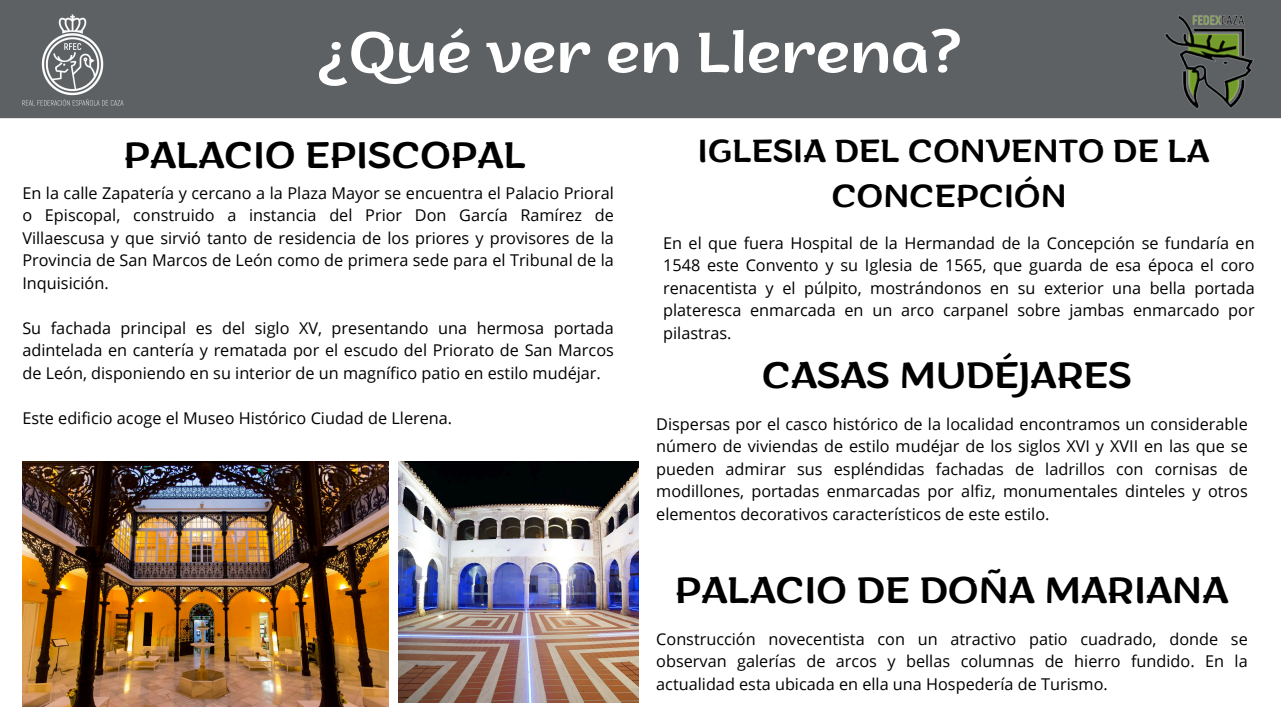
<style>
.page{position:relative;width:1281px;height:720px;background:#fff}
.page>*{position:absolute;margin:0;border:0;box-sizing:border-box;transform-origin:0 0}
.t1{font:57.5px "ZT Arturo";color:#fff}
.t2{font:37.5px "ZT Arturo";color:#000}
.t3{font:32.5px/45px "ZT Arturo";color:#000;text-align:center}
.t4{font:16.25px/22.5px "Open Sans";color:#000;text-align:justify}
</style>
<div class="page">
<div style="left:0;top:0;width:1281px;height:118px;background:#5e6163"></div>
<img style="left:16px;top:3px;width:112px;height:112px">
<img style="left:22px;top:462px;width:367px;height:244px">
<img style="left:399px;top:462px;width:240px;height:241px">
<img style="left:1160px;top:7px;width:97px;height:112px">
<h1 class="t1" style="left:318px;top:30px;width:646px">¿Qué ver en Llerena?</h1>
<p class="t2" style="left:124px;top:141px;width:404px">PALACIO EPISCOPAL</p>
<p class="t4" style="left:22px;top:181px;width:593px">En la calle Zapatería y cercano a la Plaza Mayor se encuentra el Palacio Prioral o Episcopal, construido a instancia del Prior Don García Ramírez de Villaescusa y que sirvió tanto de residencia de los priores y provisores de la Provincia de San Marcos de León como de primera sede para el Tribunal de la Inquisición.</p>
<h2 class="t4" style="left:22px;top:316px;width:593px">Su fachada principal es del siglo XV, presentando una hermosa portada adintelada en cantería y rematada por el escudo del Priorato de San Marcos de León, disponiendo en su interior de un magnífico patio en estilo mudéjar.</h2>
<p class="t4" style="left:22px;top:406px;width:431px">Este edificio acoge el Museo Histórico Ciudad de Llerena.</p>
<p class="t3" style="left:698px;top:133px;width:513px">IGLESIA DEL CONVENTO DE LA<br>CONCEPCIÓN</p>
<p class="t4" style="left:663px;top:231px;width:593px">En el que fuera Hospital de la Hermandad de la Concepción se fundaría en 1548 este Convento y su Iglesia de 1565, que guarda de esa época el coro renacentista y el púlpito, mostrándonos en su exterior una bella portada plateresca enmarcada en un arco carpanel sobre jambas enmarcado por pilastras.</p>
<p class="t2" style="left:762px;top:361px;width:371px">CASAS MUDÉJARES</p>
<p class="t4" style="left:656px;top:412px;width:593px">Dispersas por el casco histórico de la localidad encontramos un considerable número de viviendas de estilo mudéjar de los siglos XVI y XVII en las que se pueden admirar sus espléndidas fachadas de ladrillos con cornisas de modillones, portadas enmarcadas por alfiz, monumentales dinteles y otros elementos decorativos característicos de este estilo.</p>
<h3 class="t2" style="left:675px;top:576px;width:555px">PALACIO DE DOÑA MARIANA</h3>
<p class="t4" style="left:656px;top:627px;width:593px">Construcción novecentista con un atractivo patio cuadrado, donde se observan galerías de arcos y bellas columnas de hierro fundido. En la actualidad esta ubicada en ella una Hospedería de Turismo.</p>
</div>
